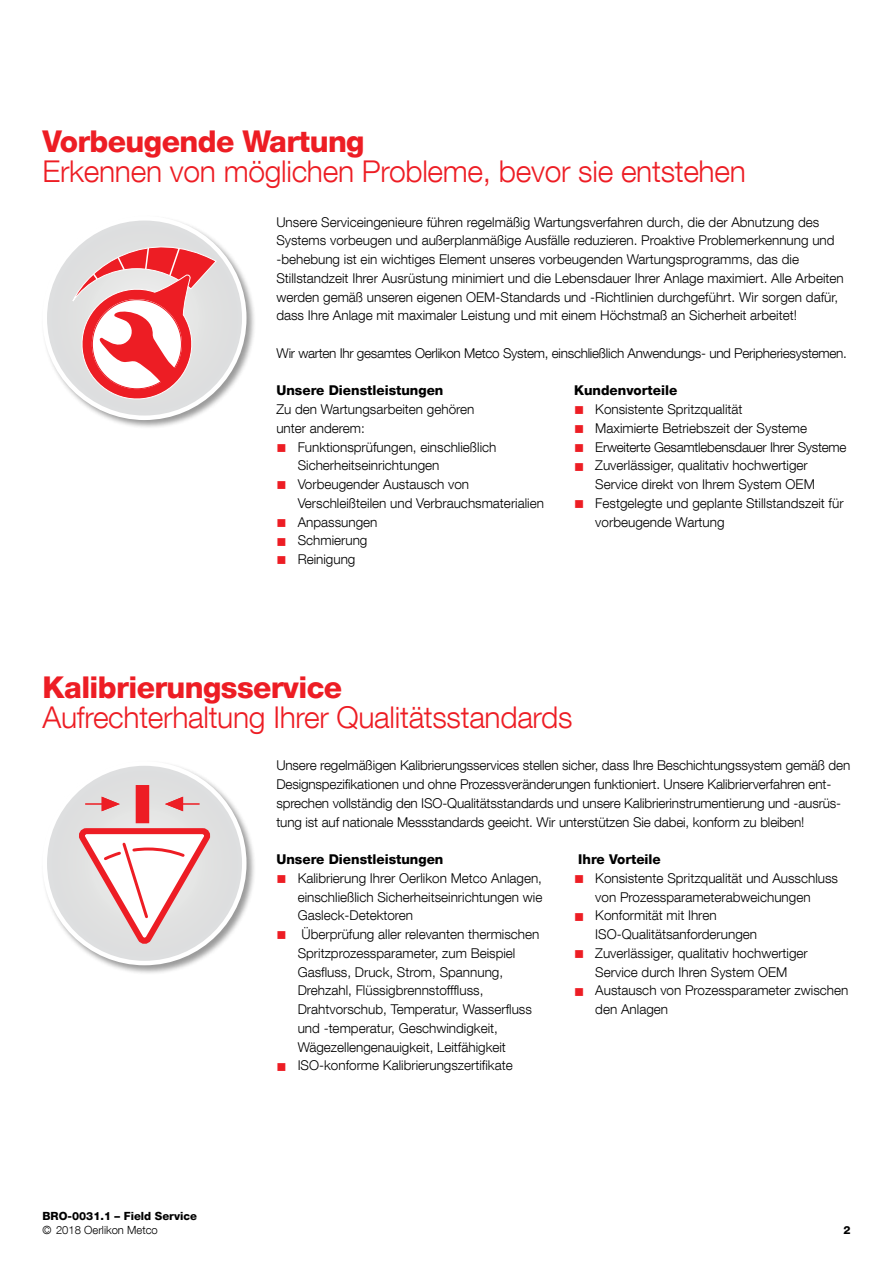
<style>
.page{position:relative;width:893px;height:1263px;background:#fff}
.page>*{position:absolute;margin:0;border:0;box-sizing:border-box;transform-origin:0 0}
.t1{font:300 30px "Helvetica Neue LT Com";letter-spacing:-.01em;color:#ed1d24}
.t2{font:800 30px "Helvetica Neue LT Com";letter-spacing:-.02em;color:#ed1d24}
.t3{font:300 13.5px/18.8px "Helvetica Neue LT Com";color:#000}
.t4{font:300 13.5px "Helvetica Neue LT Com";letter-spacing:-.02em;color:#000}
.t5{font:800 13.5px "Helvetica Neue LT Com";color:#000}
.t6{font:800 11.25px "Helvetica Neue LT Com";color:#000}
.t7{font:300 11.25px "Helvetica Neue LT Com";color:#000}
.s1{color:#ed1d24}
</style>
<div class="page">
<div style="left:41px;top:215px;width:215px;height:215px;background:#000;opacity:.4"></div>
<svg style="left:45px;top:218px;width:199px;height:200px;background:#e1e2e3"></svg>
<div style="left:43px;top:216px;width:204px;height:204px;border:4px solid #fff;border-radius:50%"></div>
<svg style="left:72px;top:224px;width:145px;height:178px"></svg>
<div style="left:41px;top:760px;width:215px;height:215px;background:#000;opacity:.4"></div>
<svg style="left:45px;top:763px;width:199px;height:200px;background:#e1e1e2"></svg>
<div style="left:43px;top:761px;width:204px;height:204px;border:4px solid #fff;border-radius:50%"></div>
<hr style="left:85px;top:803px;width:24px;height:2px;background:#ed1d24">
<svg style="left:100px;top:795px;width:22px;height:17px"></svg>
<hr style="left:176px;top:803px;width:24px;height:2px;background:#ed1d24">
<svg style="left:163px;top:795px;width:21px;height:17px"></svg>
<svg style="left:73px;top:825px;width:142px;height:125px"></svg>
<div style="left:136px;top:785px;width:13px;height:38px;background:#ed1d24"></div>
<h1 class="t2" style="left:43px;top:124px;width:324px">Vorbeugende Wartung</h1>
<h1 class="t1" style="left:43px;top:153px;width:705px">Erkennen von möglichen Probleme, bevor sie entstehen</h1>
<p class="t3" style="left:276px;top:212px;width:569px">Unsere Serviceingenieure führen regelmäßig Wartungsverfahren durch, die der Abnutzung des Systems vorbeugen und außerplanmäßige Ausfälle reduzieren. Proaktive Problemerkennung und -behebung ist ein wichtiges Element unseres vorbeugenden Wartungsprogramms, das die Stillstandzeit Ihrer Ausrüstung minimiert und die Lebensdauer Ihrer Anlage maximiert. Alle Arbeiten werden gemäß unseren eigenen OEM-Standards und -Richtlinien durchgeführt. Wir sorgen dafür, dass Ihre Anlage mit maximaler Leistung und mit einem Höchstmaß an Sicherheit arbeitet!</p>
<p class="t4" style="left:276px;top:345px;width:572px">Wir warten Ihr gesamtes Oerlikon Metco System, einschließlich Anwendungs- und Peripheriesystemen.</p>
<p class="t5" style="left:276px;top:383px;width:169px">Unsere Dienstleistungen</p>
<p class="t3" style="left:276px;top:400px;width:200px">Zu den Wartungsarbeiten gehören unter anderem:</p>
<p class="t3" style="left:298px;top:437px;width:200px;text-indent:-21px"><span class="s1">■</span> Funktionsprüfungen, einschließlich<br>Sicherheitseinrichtungen</p>
<p class="t3" style="left:298px;top:475px;width:248px;text-indent:-21px"><span class="s1">■</span> Vorbeugender Austausch von<br>Verschleißteilen und Verbrauchsmaterialien</p>
<p class="t3" style="left:276px;top:512px;width:103px"><span class="s1">■</span> Anpassungen</p>
<p class="t3" style="left:276px;top:531px;width:93px"><span class="s1">■</span> Schmierung</p>
<p class="t3" style="left:276px;top:550px;width:81px"><span class="s1">■</span> Reinigung</p>
<p class="t5" style="left:574px;top:383px;width:105px">Kundenvorteile</p>
<p class="t3" style="left:574px;top:400px;width:170px"><span class="s1">■</span> Konsistente Spritzqualität</p>
<p class="t3" style="left:574px;top:418px;width:235px"><span class="s1">■</span> Maximierte Betriebszeit der Systeme</p>
<p class="t4" style="left:574px;top:439px;width:274px"><span class="s1">■</span> Erweiterte Gesamtlebensdauer Ihrer Systeme</p>
<p class="t3" style="left:595px;top:456px;width:221px;text-indent:-21px"><span class="s1">■</span> Zuverlässiger, qualitativ hochwertiger<br>Service direkt von Ihrem System OEM</p>
<p class="t3" style="left:595px;top:493px;width:250px;text-indent:-21px"><span class="s1">■</span> Festgelegte und geplante Stillstandszeit für vorbeugende Wartung</p>
<h1 class="t2" style="left:43px;top:669px;width:301px">Kalibrierungsservice</h1>
<h1 class="t1" style="left:43px;top:699px;width:532px">Aufrechterhaltung Ihrer Qualitätsstandards</h1>
<p class="t3" style="left:276px;top:756px;width:575px">Unsere regelmäßigen Kalibrierungsservices stellen sicher, dass Ihre Beschichtungssystem gemäß den Designspezifikationen und ohne Prozessveränderungen funktioniert. Unsere Kalibrierverfahren ent&shy;sprechen vollständig den ISO-Qualitätsstandards und unsere Kalibrierinstrumentierung und -ausrüs&shy;tung ist auf nationale Messstandards geeicht. Wir unterstützen Sie dabei, konform zu bleiben!</p>
<p class="t5" style="left:276px;top:851px;width:169px">Unsere Dienstleistungen</p>
<p class="t3" style="left:298px;top:868px;width:246px;text-align:justify;text-indent:-21px"><span class="s1">■</span> Kalibrierung Ihrer Oerlikon Metco Anlagen, einschließlich Sicherheitseinrichtungen wie Gasleck-Detektoren</p>
<p class="t3" style="left:298px;top:925px;width:243px;text-indent:-21px"><span class="s1">■</span> Überprüfung aller relevanten thermischen Spritzprozessparameter, zum Beispiel Gasfluss, Druck, Strom, Spannung, Drehzahl, Flüssigbrennstofffluss, Drahtvorschub, Temperatur, Wasserfluss und -temperatur, Geschwindigkeit, Wägezellengenauigkeit, Leitfähigkeit</p>
<p class="t3" style="left:276px;top:1056px;width:238px"><span class="s1">■</span> ISO-konforme Kalibrierungszertifikate</p>
<p class="t5" style="left:578px;top:851px;width:84px">Ihre Vorteile</p>
<p class="t3" style="left:574px;top:868px;width:265px;text-align:center"><span class="s1">■</span> Konsistente Spritzqualität und Ausschluss von Prozessparameterabweichungen</p>
<p class="t3" style="left:595px;top:906px;width:163px;text-indent:-21px"><span class="s1">■</span> Konformität mit Ihren<br>ISO-Qualitätsanforderungen</p>
<p class="t3" style="left:574px;top:943px;width:235px;text-align:center"><span class="s1">■</span> Zuverlässiger, qualitativ hochwertiger<br>Service durch Ihren System OEM</p>
<p class="t3" style="left:595px;top:981px;width:255px;text-indent:-21px"><span class="s1">■</span> Austausch von Prozessparameter zwischen den Anlagen</p>
<p class="t6" style="left:43px;top:1209px;width:156px">BRO-0031.1 – Field Service</p>
<p class="t7" style="left:43px;top:1223px;width:117px">© 2018 Oerlikon Metco</p>
<p class="t6" style="left:843px;top:1223px;width:9px">2</p>
</div>
